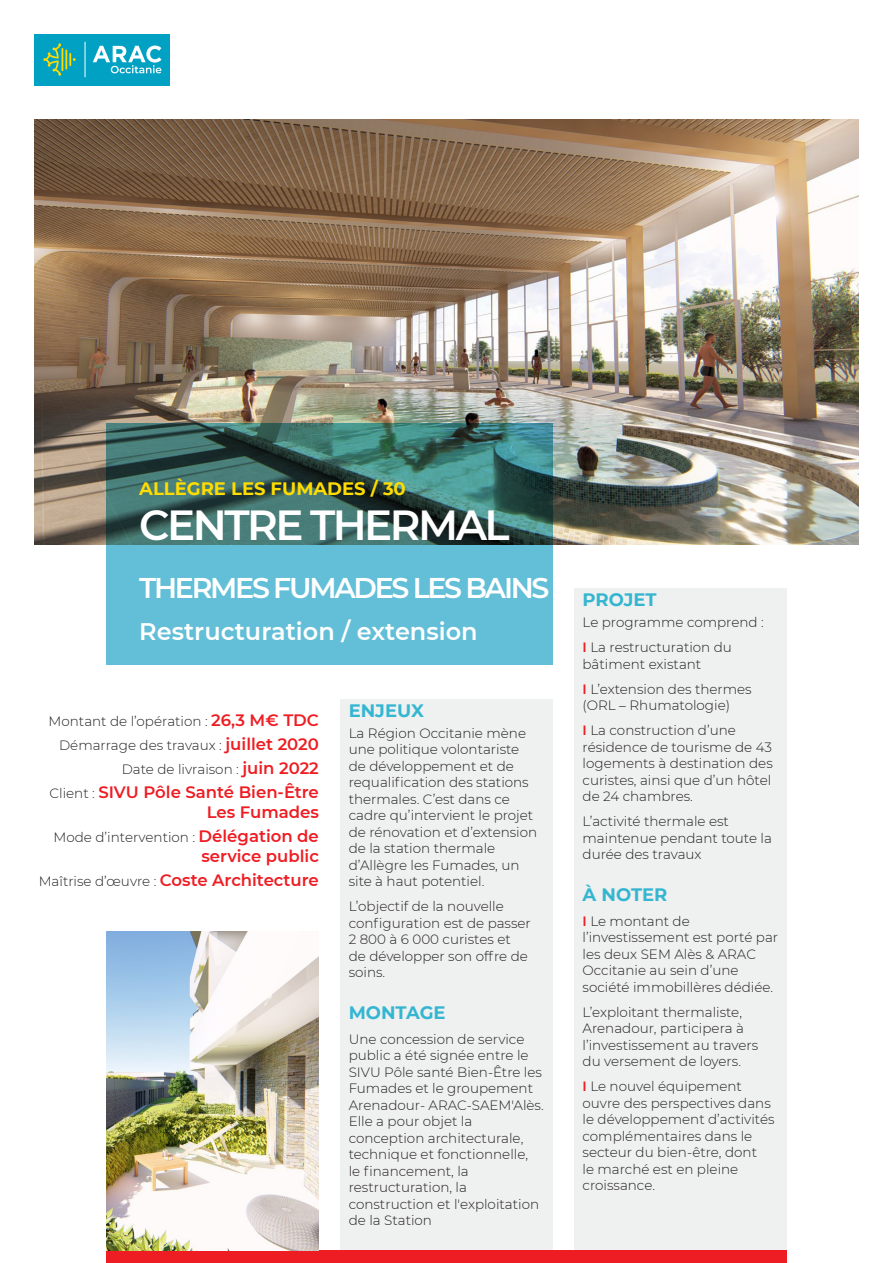
<style>
.page{position:relative;width:893px;height:1263px;background:#fff}
.page>*{position:absolute;margin:0;border:0;box-sizing:border-box;transform-origin:0 0}
.Ref-Nom{font:600 42px "Montserrat";letter-spacing:-.06em;color:#fff}
.Ref-Nom-2{font:600 28.5px "Montserrat";letter-spacing:-.08em;color:#fff}
.Ref-Descriptif{font:600 24px "Montserrat";color:#fff}
.Ref-Lieu{font:700 18px "Montserrat";color:#ffdc01}
.Texte{font:700 18px "Montserrat";color:#34b6d1}
.Titre{font:700 18px "Montserrat";color:#34b6d1}
.t1{font:600 16.5px/19.8px "Montserrat";color:#ee1d23;text-align:right}
.Texte-2{font:300 13.5px/16.5px "Montserrat";color:#231f20}
.s1{font-weight:600;font-size:16.5px;color:#ee1d23}
.s2{font-weight:300;font-size:13.5px;color:#231f20}
.s3{font-weight:600;color:#ee1d23}
</style>
<div class="page">
<img style="left:34px;top:119px;width:825px;height:425px">
<svg style="left:106px;top:423px;width:447px;height:242px;background:#4c929c"></svg>
<div style="left:340px;top:699px;width:213px;height:551px;background:#eff0f0"></div>
<div style="left:574px;top:589px;width:213px;height:674px;background:#eff0f0"></div>
<div style="left:106px;top:1250px;width:681px;height:13px;background:#ee1d23"></div>
<img style="left:106px;top:931px;width:213px;height:319px">
<div style="left:34px;top:34px;width:135px;height:51px;background:#00a1c3"></div>
<hr style="left:65px;top:50px;width:2px;height:20px;background:#ffdc01">
<svg style="left:69px;top:53px;width:7px;height:13px"></svg>
<svg style="left:43px;top:43px;width:20px;height:33px"></svg>
<svg style="left:93px;top:46px;width:68px;height:27px"></svg>
<hr style="left:85px;top:42px;width:1px;height:35px;background:#fff">
<p class="Ref-Lieu" style="left:139px;top:476px;width:268px">ALLÈGRE LES FUMADES / 30</p>
<p class="Ref-Nom" style="left:139px;top:496px;width:372px">CENTRE THERMAL</p>
<p class="Ref-Nom-2" style="left:139px;top:568px;width:412px">THERMES FUMADES LES BAINS</p>
<p class="Ref-Descriptif" style="left:139px;top:614px;width:340px">Restructuration / extension</p>
<p class="Texte-2" style="left:49px;top:713px;width:272px">Montant de l’opération : <span class="s1">26,3 M€ TDC</span></p>
<p class="Texte-2" style="left:59px;top:737px;width:261px">Démarrage des travaux : <span class="s1">juillet 2020</span></p>
<p class="Texte-2" style="left:122px;top:761px;width:199px">Date de livraison : <span class="s1">juin 2022</span></p>
<p class="t1" style="left:49px;top:782px;width:271px"><span class="s2">Client :</span> SIVU Pôle Santé Bien-Être<br>Les Fumades</p>
<p class="Texte-2" style="left:54px;top:829px;width:267px">Mode d’intervention : <span class="s1">Délégation de</span></p>
<p class="t1" style="left:201px;top:845px;width:119px">service public</p>
<p class="t1" style="left:39px;top:870px;width:282px"><span class="s2">Maîtrise d’œuvre :</span> Coste Architecture</p>
<p class="Titre" style="left:349px;top:698px;width:77px">ENJEUX</p>
<p class="Texte-2" style="left:349px;top:724px;width:190px">La Région Occitanie mène une politique volontariste de développement et de requalification des stations thermales. C’est dans ce cadre qu’intervient le projet de rénovation et d’extension de la station thermale d’Allègre les Fumades, un site à haut potentiel.</p>
<p class="Texte-2" style="left:349px;top:898px;width:184px">L’objectif de la nouvelle configuration est de passer<br>2 800 à 6 000 curistes et de développer son offre de soins.</p>
<p class="Texte" style="left:349px;top:999px;width:98px">MONTAGE</p>
<p class="Texte-2" style="left:349px;top:1030px;width:197px">Une concession de service public a été signée entre le<br>SIVU Pôle santé Bien-Être les<br>Fumades et le groupement<br>Arenadour- ARAC-SAEM'Alès.<br>Elle a pour objet la conception architecturale, technique et fonctionnelle,<br>le financement, la restructuration, la construction et l'exploitation de la Station</p>
<p class="Titre" style="left:583px;top:587px;width:76px">PROJET</p>
<p class="Texte-2" style="left:583px;top:614px;width:183px">Le programme comprend :</p>
<p class="Texte-2" style="left:583px;top:639px;width:151px"><span class="s3">I</span> La restructuration du bâtiment existant</p>
<p class="Texte-2" style="left:583px;top:680px;width:171px"><span class="s3">I</span> L’extension des thermes (ORL – Rhumatologie)</p>
<p class="Texte-2" style="left:583px;top:722px;width:192px"><span class="s3">I</span> La construction d’une résidence de tourisme de 43 logements à destination des curistes, ainsi que d’un hôtel de 24 chambres.</p>
<p class="Texte-2" style="left:583px;top:813px;width:191px">L’activité thermale est maintenue pendant toute la durée des travaux</p>
<p class="Texte" style="left:583px;top:881px;width:86px">À NOTER</p>
<p class="Texte-2" style="left:583px;top:912px;width:197px"><span class="s3">I</span> Le montant de l’investissement est porté par les deux SEM Alès &amp; ARAC<br>Occitanie au sein d’une société immobillères dédiée.</p>
<p class="Texte-2" style="left:583px;top:1003px;width:177px">L’exploitant thermaliste,<br>Arenadour, participera à l’investissement au travers du versement de loyers.</p>
<p class="Texte-2" style="left:583px;top:1078px;width:193px"><span class="s3">I</span> Le nouvel équipement ouvre des perspectives dans le développement d’activités complémentaires dans le secteur du bien-être, dont<br>le marché est en pleine croissance.</p>
</div>
